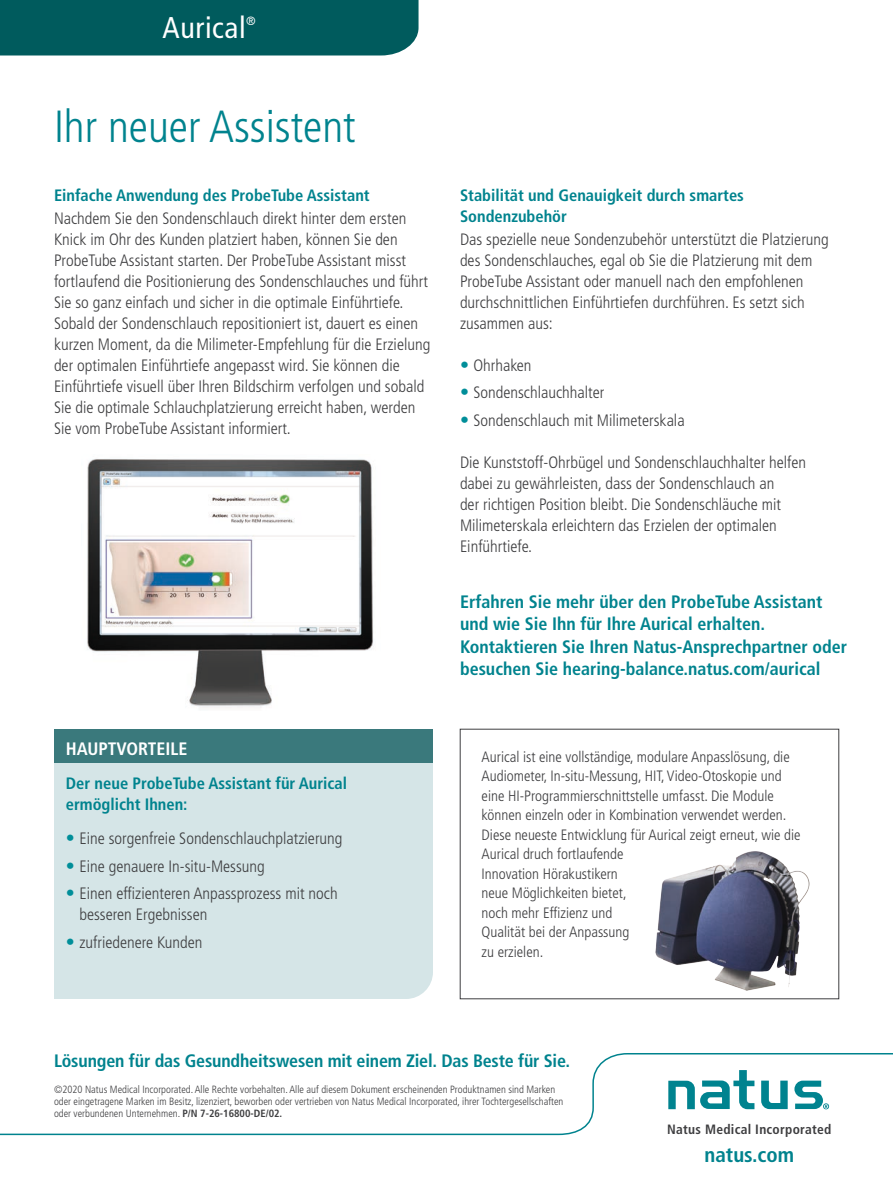
<style>
.page{position:relative;width:893px;height:1188px;background:#fff}
.page>*{position:absolute;margin:0;border:0;box-sizing:border-box;transform-origin:0 0}
.t1{font:300 condensed 45px "Frutiger LT Std";color:#00838e}
.t2{font:condensed 30px "Frutiger LT Std";letter-spacing:.02em;color:#fff}
.t3{font:700 condensed 21px "Frutiger LT Std";color:#00838e}
.t4{font:700 condensed 18px/22.5px "Frutiger LT Std";color:#00838e}
.t5{font:700 condensed 18px "Frutiger LT Std";color:#fff}
.t6{font:300 condensed 16.5px/21px "Frutiger LT Std";color:#3e3e40}
.t7{font:700 condensed 16.5px/21px "Frutiger LT Std";color:#00838e}
.t8{font:300 condensed 15px/19.5px "Frutiger LT Std";color:#3e3e40}
.t9{font:700 condensed 13.5px "Frutiger LT Std";letter-spacing:.02em;color:#3e3e40}
.t10{font:condensed 12px "Frutiger LT Std";color:#fff}
.t11{font:300 condensed 10.5px/12px "Frutiger LT Std";color:#3e3e40}
.s1{font-size:18px;color:#008e99}
.s2{font-weight:700}
</style>
<div class="page">
<div style="left:0;top:0;width:418px;height:56px;background:#005b5d"></div>
<svg style="left:0;top:1053px;width:893px;height:83px"></svg>
<div style="left:54px;top:763px;width:379px;height:236px;background:#d5e5e7"></div>
<div style="left:460px;top:729px;width:379px;height:270px;border:1px solid #3e3e40"></div>
<img style="left:653px;top:851px;width:160px;height:148px">
<img style="left:87px;top:459px;width:286px;height:249px">
<div style="left:54px;top:729px;width:379px;height:34px;background:#3a797c"></div>
<h2 class="t2" style="left:163px;top:10px;width:85px">Aurical</h2>
<p class="t10" style="left:246px;top:14px;width:11px">®</p>
<h1 class="t1" style="left:54px;top:101px;width:303px">Ihr neuer Assistent</h1>
<p class="t7" style="left:54px;top:185px;width:317px">Einfache Anwendung des ProbeTube Assistant</p>
<p class="t6" style="left:54px;top:208px;width:378px">Nachdem Sie den Sondenschlauch direkt hinter dem ersten Knick im Ohr des Kunden platziert haben, können Sie den ProbeTube Assistant starten. Der ProbeTube Assistant misst fortlaufend die Positionierung des Sondenschlauches und führt Sie so ganz einfach und sicher in die optimale Einführtiefe.<br>Sobald der Sondenschlauch repositioniert ist, dauert es einen kurzen Moment, da die Milimeter-Empfehlung für die Erzielung der optimalen Einführtiefe angepasst wird. Sie können die Einführtiefe visuell über Ihren Bildschirm verfolgen und sobald Sie die optimale Schlauchplatzierung erreicht haben, werden Sie vom ProbeTube Assistant informiert.</p>
<p class="t5" style="left:66px;top:738px;width:123px">HAUPTVORTEILE</p>
<p class="t7" style="left:66px;top:773px;width:283px">Der neue ProbeTube Assistant für Aurical ermöglicht Ihnen:</p>
<p class="t6" style="left:66px;top:828px;width:278px"><span class="s1">•</span> Eine sorgenfreie Sondenschlauchplatzierung</p>
<p class="t6" style="left:66px;top:856px;width:200px"><span class="s1">•</span> Eine genauere In-situ-Messung</p>
<p class="t6" style="left:79px;top:883px;width:260px;text-indent:-14px"><span class="s1">•</span> Einen effizienteren Anpassprozess mit noch besseren Ergebnissen</p>
<p class="t6" style="left:66px;top:932px;width:138px"><span class="s1">•</span> zufriedenere Kunden</p>
<p class="t7" style="left:460px;top:185px;width:285px">Stabilität und Genauigkeit durch smartes<br>Sondenzubehör</p>
<p class="t6" style="left:460px;top:229px;width:370px">Das spezielle neue Sondenzubehör unterstützt die Platzierung des Sondenschlauches, egal ob Sie die Platzierung mit dem ProbeTube Assistant oder manuell nach den empfohlenen durchschnittlichen Einführtiefen durchführen. Es setzt sich zusammen aus:</p>
<p class="t6" style="left:460px;top:355px;width:73px"><span class="s1">•</span> Ohrhaken</p>
<p class="t6" style="left:460px;top:383px;width:146px"><span class="s1">•</span> Sondenschlauchhalter</p>
<p class="t6" style="left:460px;top:410px;width:226px"><span class="s1">•</span> Sondenschlauch mit Milimeterskala</p>
<p class="t6" style="left:460px;top:452px;width:348px">Die Kunststoff-Ohrbügel und Sondenschlauchhalter helfen dabei zu gewährleisten, dass der Sondenschlauch an<br>der richtigen Position bleibt. Die Sondenschläuche mit Milimeterskala erleichtern das Erzielen der optimalen Einführtiefe.</p>
<p class="t4" style="left:460px;top:590px;width:389px">Erfahren Sie mehr über den ProbeTube Assistant und wie Sie Ihn für Ihre Aurical erhalten.<br>Kontaktieren Sie Ihren Natus-Ansprechpartner oder besuchen Sie hearing-balance.natus.com/aurical</p>
<p class="t8" style="left:482px;top:747px;width:320px">Aurical ist eine vollständige, modulare Anpasslösung, die Audiometer, In-situ-Messung, HIT, Video-Otoskopie und eine HI-Programmierschnittstelle umfasst. Die Module können einzeln oder in Kombination verwendet werden.<br>Diese neueste Entwicklung für Aurical zeigt erneut, wie die Aurical druch fortlaufende<br>Innovation Hörakustikern<br>neue Möglichkeiten bietet,<br>noch mehr Effizienz und<br>Qualität bei der Anpassung<br>zu erzielen.</p>
<p class="t4" style="left:54px;top:1049px;width:518px">Lösungen für das Gesundheitswesen mit einem Ziel. Das Beste für Sie.</p>
<p class="t11" style="left:54px;top:1084px;width:511px">©2020 Natus Medical Incorporated. Alle Rechte vorbehalten. Alle auf diesem Dokument erscheinenden Produktnamen sind Marken oder eingetragene Marken im Besitz, lizenziert, beworben oder vertrieben von Natus Medical Incorporated, ihrer Tochtergesellschaften oder verbundenen Unternehmen. <span class="s2">P/N 7-26-16800-DE/02.</span></p>
<p class="t9" style="left:667px;top:1121px;width:166px">Natus Medical Incorporated</p>
<p class="t3" style="left:705px;top:1142px;width:91px">natus.com</p>
</div>
